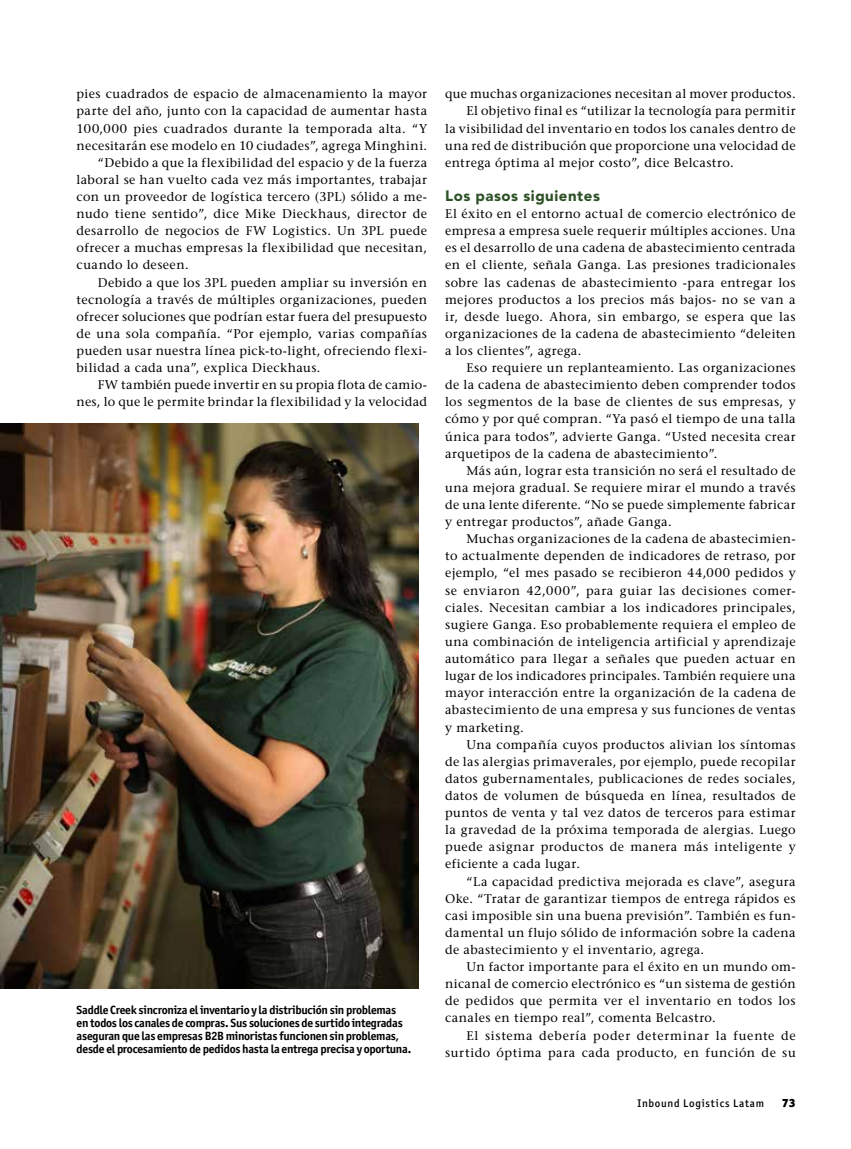
<style>
.page{position:relative;width:851px;height:1149px;background:#fff}
.page>*{position:absolute;margin:0;border:0;box-sizing:border-box;transform-origin:0 0}
.t1{font:900 15px "Avenir LT Std";letter-spacing:.035em;color:#2d5026}
.t2{font:500 12.6px/17.1px "Stone Serif Std";letter-spacing:.03em;color:#000;text-align:justify}
.t3{font:500 12.6px/17.1px "Stone Serif Std";letter-spacing:.05em;color:#000;text-align:right}
.t4{font:700 12px/12.9px "Officina Sans ITC Std";letter-spacing:-.02em;color:#000}
.t5{font:900 12px "Officina Sans ITC Std";color:#000}
.t6{font:500 11.1px "Officina Sans ITC Std";letter-spacing:.065em;color:#000}
</style>
<div class="page">
<img style="left:0;top:423px;width:418px;height:564px">
<p class="t2" style="left:77px;top:85px;width:352px">pies cuadrados de espacio de almacenamiento la mayor</p>
<p class="t2" style="left:77px;top:102px;width:352px">parte del año, junto con la capacidad de aumentar hasta</p>
<p class="t2" style="left:77px;top:120px;width:352px">100,000 pies cuadrados durante la temporada alta. “Y</p>
<p class="t2" style="left:77px;top:137px;width:352px">necesitarán ese modelo en 10 ciudades”, agrega Minghini.</p>
<p class="t2" style="left:98px;top:154px;width:331px">“Debido a que la flexibilidad del espacio y de la fuerza</p>
<p class="t2" style="left:77px;top:171px;width:352px">laboral se han vuelto cada vez más importantes, trabajar</p>
<p class="t2" style="left:77px;top:188px;width:352px">con un proveedor de logística tercero (3PL) sólido a me-</p>
<p class="t2" style="left:77px;top:205px;width:352px">nudo tiene sentido”, dice Mike Dieckhaus, director de</p>
<p class="t2" style="left:77px;top:222px;width:352px">desarrollo de negocios de FW Logistics. Un 3PL puede</p>
<p class="t2" style="left:77px;top:239px;width:352px">ofrecer a muchas empresas la flexibilidad que necesitan,</p>
<p class="t2" style="left:77px;top:256px;width:113px">cuando lo deseen.</p>
<p class="t2" style="left:98px;top:273px;width:331px">Debido a que los 3PL pueden ampliar su inversión en</p>
<p class="t2" style="left:77px;top:290px;width:352px">tecnología a través de múltiples organizaciones, pueden</p>
<p class="t2" style="left:77px;top:308px;width:352px">ofrecer soluciones que podrían estar fuera del presupuesto</p>
<p class="t2" style="left:77px;top:325px;width:352px">de una sola compañía. “Por ejemplo, varias compañías</p>
<p class="t2" style="left:77px;top:342px;width:352px">pueden usar nuestra línea pick-to-light, ofreciendo flexi-</p>
<p class="t2" style="left:77px;top:359px;width:245px">bilidad a cada una”, explica Dieckhaus.</p>
<p class="t2" style="left:98px;top:376px;width:331px">FW también puede invertir en su propia flota de camio-</p>
<p class="t2" style="left:77px;top:393px;width:352px">nes, lo que le permite brindar la flexibilidad y la velocidad</p>
<p class="t4" style="left:77px;top:1003px;width:336px">Saddle Creek sincroniza el inventario y la distribución sin problemas<br>en todos los canales de compras. Sus soluciones de surtido integradas aseguran que las empresas B2B minoristas funcionen sin problemas, desde el procesamiento de pedidos hasta la entrega precisa y oportuna.</p>
<p class="t2" style="left:445px;top:85px;width:352px">que muchas organizaciones necesitan al mover productos.</p>
<p class="t2" style="left:466px;top:102px;width:331px">El objetivo final es “utilizar la tecnología para permitir</p>
<p class="t2" style="left:445px;top:119px;width:352px">la visibilidad del inventario en todos los canales dentro de</p>
<p class="t2" style="left:445px;top:137px;width:352px">una red de distribución que proporcione una velocidad de</p>
<p class="t2" style="left:445px;top:154px;width:290px">entrega óptima al mejor costo”, dice Belcastro.</p>
<p class="t1" style="left:445px;top:187px;width:156px">Los pasos siguientes</p>
<p class="t2" style="left:445px;top:205px;width:352px">El éxito en el entorno actual de comercio electrónico de empresa a empresa suele requerir múltiples acciones. Una es el desarrollo de una cadena de abastecimiento centrada en el cliente, señala Ganga. Las presiones tradicionales sobre las cadenas de abastecimiento -para entregar los mejores productos a los precios más bajos- no se van a ir, desde luego. Ahora, sin embargo, se espera que las organizaciones de la cadena de abastecimiento “deleiten a los clientes”, agrega.</p>
<p class="t2" style="left:445px;top:359px;width:352px;text-indent:21px">Eso requiere un replanteamiento. Las organizaciones de la cadena de abastecimiento deben comprender todos los segmentos de la base de clientes de sus empresas, y cómo y por qué compran. “Ya pasó el tiempo de una talla única para todos”, advierte Ganga. “Usted necesita crear arquetipos de la cadena de abastecimiento”.</p>
<p class="t2" style="left:445px;top:461px;width:352px;text-indent:21px">Más aún, lograr esta transición no será el resultado de una mejora gradual. Se requiere mirar el mundo a través de una lente diferente. “No se puede simplemente fabricar y entregar productos”, añade Ganga.</p>
<p class="t2" style="left:445px;top:530px;width:352px;text-indent:21px">Muchas organizaciones de la cadena de abastecimien&shy;to actualmente dependen de indicadores de retraso, por ejemplo, “el mes pasado se recibieron 44,000 pedidos y se enviaron 42,000”, para guiar las decisiones comer&shy;ciales. Necesitan cambiar a los indicadores principales, sugiere Ganga. Eso probablemente requiera el empleo de una combinación de inteligencia artificial y aprendizaje automático para llegar a señales que pueden actuar en lugar de los indicadores principales. También requiere una mayor interacción entre la organización de la cadena de abastecimiento de una empresa y sus funciones de ventas y marketing.</p>
<p class="t2" style="left:445px;top:735px;width:352px;text-indent:21px">Una compañía cuyos productos alivian los síntomas de las alergias primaverales, por ejemplo, puede recopilar datos gubernamentales, publicaciones de redes sociales, datos de volumen de búsqueda en línea, resultados de puntos de venta y tal vez datos de terceros para estimar la gravedad de la próxima temporada de alergias. Luego puede asignar productos de manera más inteligente y eficiente a cada lugar.</p>
<p class="t2" style="left:445px;top:872px;width:352px;text-indent:21px">“La capacidad predictiva mejorada es clave”, asegura Oke. “Tratar de garantizar tiempos de entrega rápidos es casi imposible sin una buena previsión”. También es fun&shy;damental un flujo sólido de información sobre la cadena de abastecimiento y el inventario, agrega.</p>
<p class="t2" style="left:445px;top:957px;width:352px;text-indent:21px">Un factor importante para el éxito en un mundo om&shy;nicanal de comercio electrónico es “un sistema de gestión de pedidos que permita ver el inventario en todos los canales en tiempo real”, comenta Belcastro.</p>
<p class="t3" style="left:445px;top:1026px;width:352px">El sistema debería poder determinar la fuente de surtido óptima para cada producto, en función de su</p>
<p class="t6" style="left:637px;top:1096px;width:128px">Inbound Logistics Latam</p>
<p class="t5" style="left:782px;top:1094px;width:15px">73</p>
</div>
